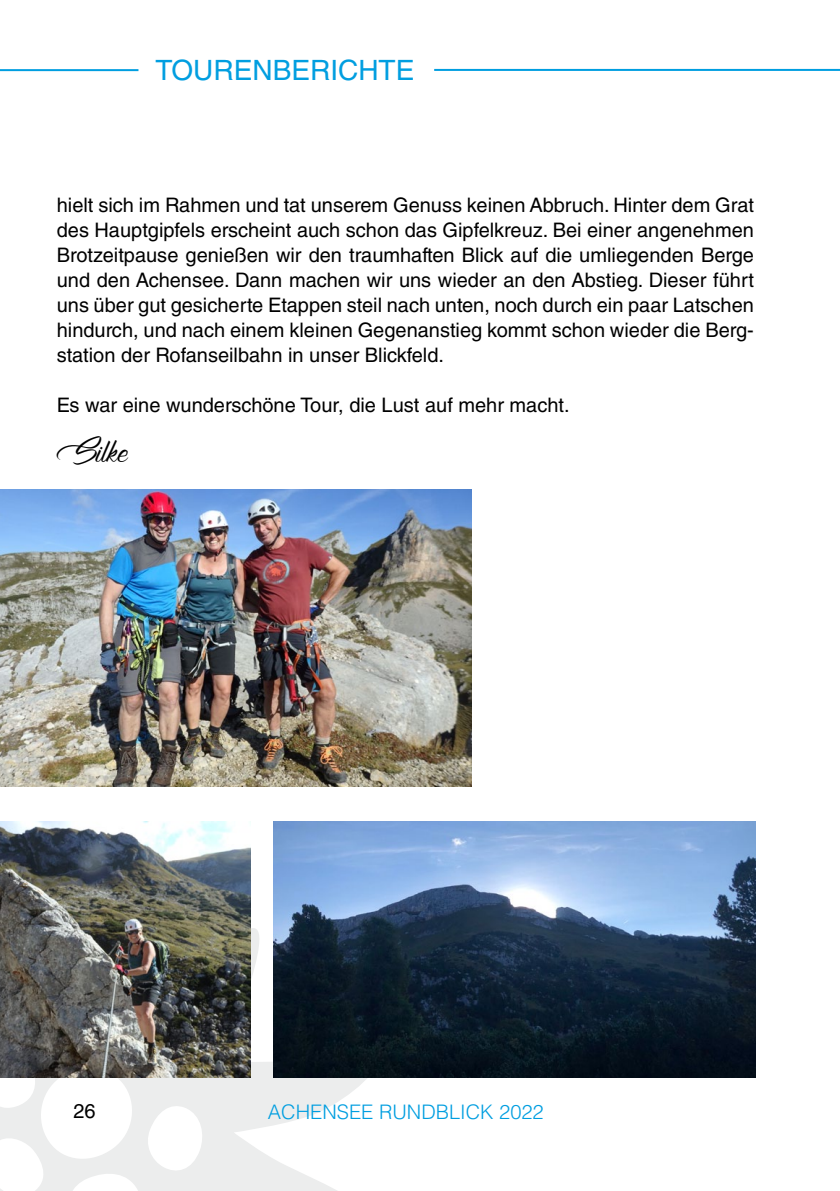
<style>
.page{position:relative;width:840px;height:1191px;background:#fff}
.page>*{position:absolute;margin:0;border:0;box-sizing:border-box;transform-origin:0 0}
.t1{font:36px "Merrychristmas";color:#000}
.t2{font:28px "Helvetica LT Std";color:#009ee0}
.t3{font:20px/25px "Helvetica LT Std";color:#000;text-align:justify}
.t4{font:300 20px "Helvetica LT Std";color:#009ee0}
</style>
<div class="page">
<svg style="left:0;top:928px;width:387px;height:263px"></svg>
<hr style="left:434px;top:69px;width:405px;height:2px;background:#009ee0">
<hr style="left:0;top:69px;width:138px;height:2px;background:#009ee0">
<img style="left:273px;top:821px;width:482px;height:256px">
<img style="left:0;top:821px;width:251px;height:256px">
<img style="left:0;top:489px;width:471px;height:297px">
<h2 class="t2" style="left:155px;top:54px;width:260px">TOURENBERICHTE</h2>
<p class="t3" style="left:57px;top:192px;width:698px">hielt sich im Rahmen und tat unserem Genuss keinen Abbruch. Hinter dem Grat des Hauptgipfels erscheint auch schon das Gipfelkreuz. Bei einer angenehmen Brotzeitpause genießen wir den traumhaften Blick auf die umliegenden Berge und den Achensee. Dann machen wir uns wieder an den Abstieg. Dieser führt uns über gut gesicherte Etappen steil nach unten, noch durch ein paar Latschen hindurch, und nach einem kleinen Gegenanstieg kommt schon wieder die Berg&shy;station der Rofanseilbahn in unser Blickfeld.</p>
<p class="t3" style="left:57px;top:392px;width:514px">Es war eine wunderschöne Tour, die Lust auf mehr macht.</p>
<h1 class="t1" style="left:57px;top:430px;width:72px">Silke</h1>
<p class="t3" style="left:73px;top:1098px;width:24px">26</p>
<p class="t4" style="left:268px;top:1099px;width:277px">ACHENSEE RUNDBLICK 2022</p>
</div>
